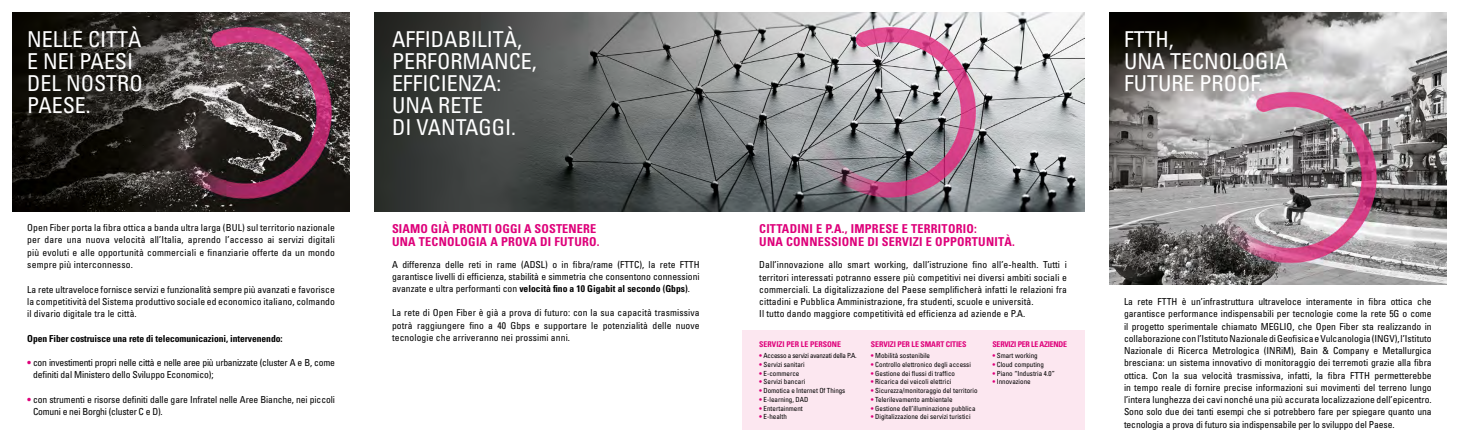
<style>
.page{position:relative;width:1459px;height:447px;background:#fff}
.page>*{position:absolute;margin:0;border:0;box-sizing:border-box;transform-origin:0 0}
.t1{font:condensed 21.88px/21.9px "Univers";color:#fff}
.t2{font:700 condensed 12.25px/12.2px "Univers";letter-spacing:.02em;color:#de007a}
.t3{font:condensed 9.62px/12.2px "Univers";letter-spacing:.01em;color:#000;text-align:justify}
.t4{font:700 condensed 9.62px "Univers";letter-spacing:-.01em;color:#000}
.t5{font:condensed 9.62px/12.2px "Univers";letter-spacing:-.025em;color:#000}
.t6{font:condensed 9.62px/12.2px "Univers";letter-spacing:-.01em;color:#000}
.t7{font:700 condensed 7.88px "Univers";letter-spacing:-.01em;color:#de007a}
.t8{font:700 condensed 7.88px "Univers";letter-spacing:-.03em;color:#de007a}
.t9{font:condensed 7px "Univers";color:#000}
.t10{font:condensed 7px "Univers";letter-spacing:-.03em;color:#000}
.s1{font-weight:700;color:#de007a}
.s2{font-weight:400}
</style>
<div class="page">
<img style="left:1109px;top:12px;width:337px;height:273px">
<img style="left:12px;top:12px;width:338px;height:199px">
<img style="left:375px;top:12px;width:709px;height:199px">
<div style="left:742px;top:330px;width:342px;height:99px;background:#fce7f0"></div>
<h1 class="t1" style="left:27px;top:28px;width:117px">NELLE CITTÀ<br>E NEI PAESI<br>DEL NOSTRO<br>PAESE.</h1>
<p class="t3" style="left:27px;top:221px;width:309px">Open Fiber porta la fibra ottica a banda ultra larga (BUL) sul territorio nazionale per dare una nuova velocità all’Italia, aprendo l’accesso ai servizi digitali più evoluti e alle opportunità commerciali e finanziarie offerte da un mondo sempre più interconnesso.</p>
<p class="t3" style="left:27px;top:282px;width:309px">La rete ultraveloce fornisce servizi e funzionalità sempre più avanzati e favorisce la competitività del Sistema produttivo sociale ed economico italiano, colmando il divario digitale tra le città.</p>
<p class="t4" style="left:27px;top:332px;width:257px">Open Fiber costruisce una rete di telecomunicazioni, intervenendo:</p>
<p class="t5" style="left:33px;top:356px;width:303px;text-indent:-6px"><span class="s1">•</span> con investimenti propri nelle città e nelle aree più urbanizzate (cluster A e B, come definiti dal Ministero dello Sviluppo Economico);</p>
<p class="t6" style="left:33px;top:393px;width:303px;text-indent:-6px"><span class="s1">•</span> con strumenti e risorse definiti dalle gare Infratel nelle Aree Bianche, nei piccoli<br>Comuni e nei Borghi (cluster C e D).</p>
<h1 class="t1" style="left:392px;top:28px;width:146px">AFFIDABILITÀ,<br>PERFORMANCE,<br>EFFICIENZA:<br>UNA RETE<br>DI VANTAGGI.</h1>
<h1 class="t1" style="left:1124px;top:28px;width:166px">FTTH,<br>UNA TECNOLOGIA<br>FUTURE PROOF.</h1>
<p class="t2" style="left:392px;top:222px;width:209px;line-height:13.1px">SIAMO GIÀ PRONTI OGGI A SOSTENERE<br>UNA TECNOLOGIA A PROVA DI FUTURO.</p>
<p class="t3" style="left:392px;top:259px;width:309px;line-height:11.4px">A differenza delle reti in rame (ADSL) o in fibra/rame (FTTC), la rete FTTH garantisce livelli di efficienza, stabilità e simmetria che consentono connessioni</p>
<p class="t4" style="left:392px;top:282px;width:299px"><span class="s2">avanzate e ultra performanti con</span> velocità fino a 10 Gigabit al secondo (Gbps)<span class="s2">.</span></p>
<p class="t3" style="left:392px;top:306px;width:309px">La rete di Open Fiber è già a prova di futuro: con la sua capacità trasmissiva potrà raggiungere fino a 40 Gbps e supportare le potenzialità delle nuove tecnologie che arriveranno nei prossimi anni.</p>
<p class="t3" style="left:1124px;top:295px;width:309px">La rete FTTH è un’infrastruttura ultraveloce interamente in fibra ottica che garantisce performance indispensabili per tecnologie come la rete 5G o come il progetto sperimentale chiamato MEGLIO, che Open Fiber sta realizzando in collaborazione con l’Istituto Nazionale di Geofisica e Vulcanologia (INGV), l’Istituto Nazionale di Ricerca Metrologica (INRiM), Bain &amp; Company e Metallurgica bresciana: un sistema innovativo di monitoraggio dei terremoti grazie alla fibra ottica. Con la sua velocità trasmissiva, infatti, la fibra FTTH permetterebbe in tempo reale di fornire precise informazioni sui movimenti del terreno lungo l’intera lunghezza dei cavi nonché una più accurata localizzazione dell’epicentro.<br>Sono solo due dei tanti esempi che si potrebbero fare per spiegare quanto una tecnologia a prova di futuro sia indispensabile per lo sviluppo del Paese.</p>
<p class="t2" style="left:759px;top:222px;width:257px">CITTADINI E P.A., IMPRESE E TERRITORIO:<br>UNA CONNESSIONE DI SERVIZI E OPPORTUNITÀ.</p>
<p class="t3" style="left:759px;top:258px;width:309px;text-align:left">Dall’innovazione allo smart working, dall’istruzione fino all’e-health. Tutti i territori interessati potranno essere più competitivi nei diversi ambiti sociali e commerciali. La digitalizzazione del Paese semplificherà infatti le relazioni fra cittadini e Pubblica Amministrazione, fra studenti, scuole e università.<br>Il tutto dando maggiore competitività ed efficienza ad aziende e P.A.</p>
<p class="t7" style="left:759px;top:339px;width:83px">SERVIZI PER LE PERSONE</p>
<p class="t10" style="left:759px;top:351px;width:99px"><span class="s1">•</span> Accesso a servizi avanzati della P.A.</p>
<p class="t9" style="left:759px;top:360px;width:47px"><span class="s1">•</span> Servizi sanitari</p>
<p class="t9" style="left:759px;top:368px;width:42px"><span class="s1">•</span> E-commerce</p>
<p class="t9" style="left:759px;top:377px;width:47px"><span class="s1">•</span> Servizi bancari</p>
<p class="t9" style="left:759px;top:386px;width:87px"><span class="s1">•</span> Domotica e Internet Of Things</p>
<p class="t9" style="left:759px;top:395px;width:51px"><span class="s1">•</span> E-learning, DAD</p>
<p class="t9" style="left:759px;top:403px;width:45px"><span class="s1">•</span> Entertainment</p>
<p class="t9" style="left:759px;top:412px;width:29px"><span class="s1">•</span> E-health</p>
<p class="t7" style="left:871px;top:339px;width:97px">SERVIZI PER LE SMART CITIES</p>
<p class="t9" style="left:871px;top:351px;width:61px"><span class="s1">•</span> Mobilità sostenibile</p>
<p class="t9" style="left:871px;top:360px;width:102px"><span class="s1">•</span> Controllo elettronico degli accessi</p>
<p class="t9" style="left:871px;top:368px;width:86px"><span class="s1">•</span> Gestione dei flussi di traffico</p>
<p class="t9" style="left:871px;top:377px;width:82px"><span class="s1">•</span> Ricarica dei veicoli elettrici</p>
<p class="t9" style="left:871px;top:386px;width:108px"><span class="s1">•</span> Sicurezza/monitoraggio del territorio</p>
<p class="t9" style="left:871px;top:395px;width:83px"><span class="s1">•</span> Telerilevamento ambientale</p>
<p class="t9" style="left:871px;top:403px;width:106px"><span class="s1">•</span> Gestione dell’illuminazione pubblica</p>
<p class="t9" style="left:871px;top:412px;width:101px"><span class="s1">•</span> Digitalizzazione dei servizi turistici</p>
<p class="t8" style="left:992px;top:339px;width:76px">SERVIZI PER LE AZIENDE</p>
<p class="t9" style="left:992px;top:351px;width:47px"><span class="s1">•</span> Smart working</p>
<p class="t9" style="left:992px;top:360px;width:53px"><span class="s1">•</span> Cloud computing</p>
<p class="t9" style="left:992px;top:368px;width:64px"><span class="s1">•</span> Piano “Industria 4.0”</p>
<p class="t9" style="left:992px;top:377px;width:40px"><span class="s1">•</span> Innovazione</p>
</div>
